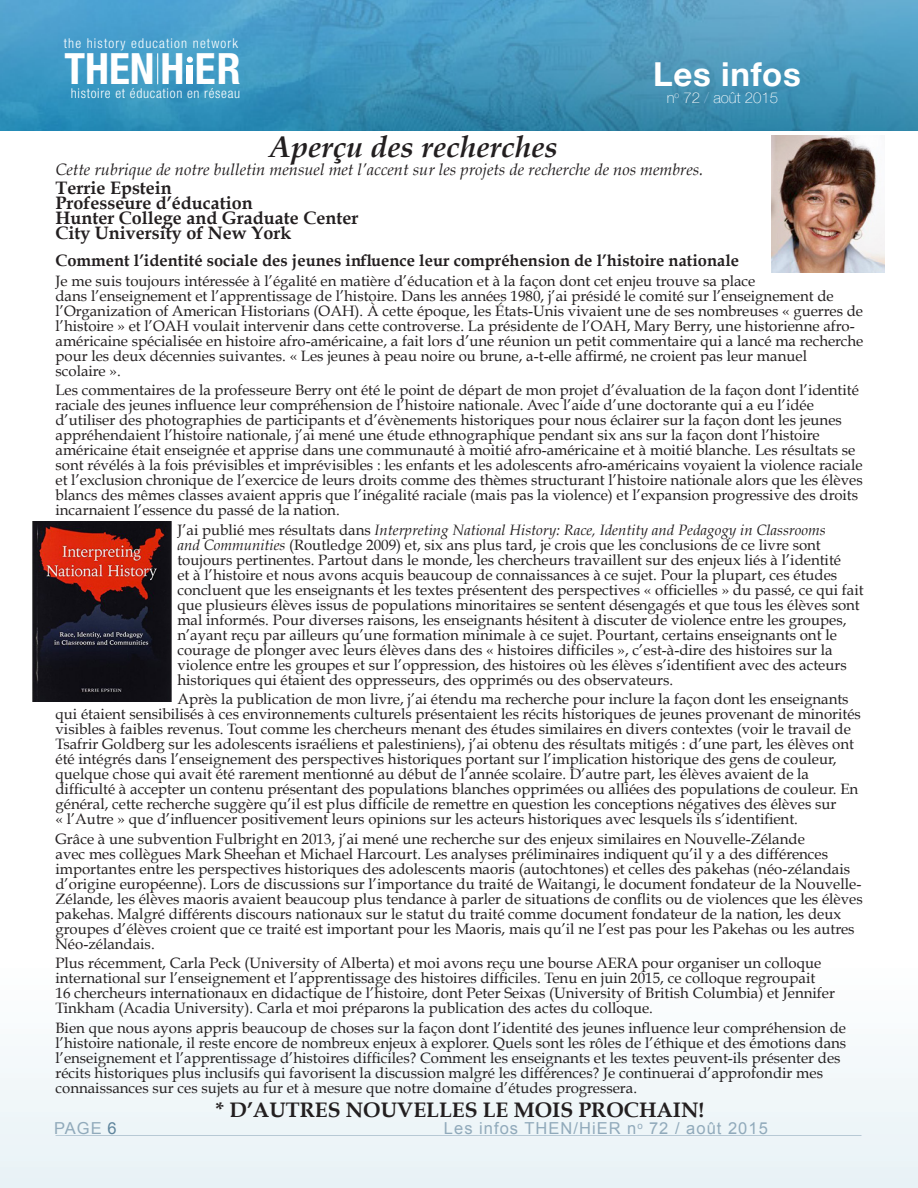
<style>
.page{position:relative;width:918px;height:1188px;background:#fff}
.page>*{position:absolute;margin:0;border:0;box-sizing:border-box;transform-origin:0 0}
.t1{font:700 condensed 43.2px "Helvetica Neue";color:#fff}
.t2{font:700 33px "Helvetica Neue";letter-spacing:.02em;color:#fff}
.t3{font:italic 700 30px "Book Antiqua";color:#231f20}
.t4{font:700 21px "Book Antiqua";color:#231f20}
.t5{font:700 18px "Book Antiqua";color:#231f20}
.t6{font:italic 16.5px "Book Antiqua";color:#231f20}
.t7{font:700 16.5px "Book Antiqua";color:#231f20}
.t8{font:16.5px "Arial";letter-spacing:.06em;color:#91aabb}
.t9{font:15px/15px "Book Antiqua";color:#231f20}
.t10{font:100 15px "Helvetica Neue";color:#fff}
.t11{font:300 condensed 13.65px "Helvetica Neue";letter-spacing:.05em;color:#fff}
.t12{font:300 condensed 13.65px "Helvetica Neue";letter-spacing:.07em;color:#fff}
.s1{color:#7fb3d1}
.s2{font-style:italic}
.s3{color:#5e849c}
</style>
<div class="page">
<div style="left:0;top:963px;width:918px;height:225px;background:#f3f8fa"></div>
<hr style="left:56px;top:1135px;width:805px;height:1px;background:#003b62">
<img style="left:0;top:0;width:918px;height:130px">
<hr style="left:157px;top:53px;width:1px;height:31px;background:#fff">
<div style="left:187px;top:66px;width:6px;height:18px;background:#fff"></div>
<svg style="left:187px;top:57px;width:6px;height:6px"></svg>
<img style="left:772px;top:135px;width:112px;height:138px">
<img style="left:32px;top:521px;width:139px;height:180px">
<p class="t12" style="left:64px;top:35px;width:176px">the history education network</p>
<p class="t11" style="left:71px;top:85px;width:171px">histoire et éducation en réseau</p>
<h1 class="t1" style="left:64px;top:43px;width:178px">THENH ER</h1>
<h2 class="t2" style="left:653px;top:49px;width:149px">Les infos</h2>
<p class="t10" style="left:667px;top:87px;width:113px">n<sup>o</sup> 72 <span class="s1">/</span> août 2015</p>
<p class="t3" style="left:270px;top:129px;width:290px">Aperçu des recherches</p>
<p class="t6" style="left:56px;top:160px;width:649px">Cette rubrique de notre bulletin mensuel met l’accent sur les projets de recherche de nos membres.</p>
<p class="t5" style="left:56px;top:178px;width:118px">Terrie Epstein</p>
<p class="t5" style="left:56px;top:193px;width:199px">Professeure d’éducation</p>
<p class="t5" style="left:56px;top:208px;width:304px">Hunter College and Graduate Center</p>
<p class="t5" style="left:56px;top:223px;width:237px">City University of New York</p>
<p class="t7" style="left:56px;top:251px;width:685px">Comment l’identité sociale des jeunes influence leur compréhension de l’histoire nationale</p>
<p class="t9" style="left:56px;top:273px;width:809px">Je me suis toujours intéressée à l’égalité en matière d’éducation et à la façon dont cet enjeu trouve sa place<br>dans l’enseignement et l’apprentissage de l’histoire. Dans les années 1980, j’ai présidé le comité sur l’enseignement de l’Organization of American Historians (OAH). À cette époque, les États-Unis vivaient une de ses nombreuses « guerres de l’histoire » et l’OAH voulait intervenir dans cette controverse. La présidente de l’OAH, Mary Berry, une historienne afro&shy;américaine spécialisée en histoire afro-américaine, a fait lors d’une réunion un petit commentaire qui a lancé ma recherche pour les deux décennies suivantes. « Les jeunes à peau noire ou brune, a-t-elle affirmé, ne croient pas leur manuel</p>
<p class="t9" style="left:56px;top:363px;width:67px">scolaire ».</p>
<p class="t9" style="left:56px;top:383px;width:809px">Les commentaires de la professeure Berry ont été le point de départ de mon projet d’évaluation de la façon dont l’identité raciale des jeunes influence leur compréhension de l’histoire nationale. Avec l’aide d’une doctorante qui a eu l’idée d’utiliser des photographies de participants et d’évènements historiques pour nous éclairer sur la façon dont les jeunes appréhendaient l’histoire nationale, j’ai mené une étude ethnographique pendant six ans sur la façon dont l’histoire américaine était enseignée et apprise dans une communauté à moitié afro-américaine et à moitié blanche. Les résultats se sont révélés à la fois prévisibles et imprévisibles : les enfants et les adolescents afro-américains voyaient la violence raciale et l’exclusion chronique de l’exercice de leurs droits comme des thèmes structurant l’histoire nationale alors que les élèves blancs des mêmes classes avaient appris que l’inégalité raciale (mais pas la violence) et l’expansion progressive des droits incarnaient l’essence du passé de la nation.</p>
<p class="t9" style="left:177px;top:522px;width:688px">J’ai publié mes résultats dans <span class="s2">Interpreting National History: Race, Identity and Pedagogy in Classrooms<br>and Communities</span> (Routledge 2009) et, six ans plus tard, je crois que les conclusions de ce livre sont toujours pertinentes. Partout dans le monde, les chercheurs travaillent sur des enjeux liés à l’identité<br>et à l’histoire et nous avons acquis beaucoup de connaissances à ce sujet. Pour la plupart, ces études concluent que les enseignants et les textes présentent des perspectives « officielles » du passé, ce qui fait que plusieurs élèves issus de populations minoritaires se sentent désengagés et que tous les élèves sont mal informés. Pour diverses raisons, les enseignants hésitent à discuter de violence entre les groupes, n’ayant reçu par ailleurs qu’une formation minimale à ce sujet. Pourtant, certains enseignants ont le courage de plonger avec leurs élèves dans des « histoires difficiles », c’est-à-dire des histoires sur la violence entre les groupes et sur l’oppression, des histoires où les élèves s’identifient avec des acteurs historiques qui étaient des oppresseurs, des opprimés ou des observateurs.</p>
<p class="t9" style="left:56px;top:692px;width:807px;text-indent:122px">Après la publication de mon livre, j’ai étendu ma recherche pour inclure la façon dont les enseignants qui étaient sensibilisés à ces environnements culturels présentaient les récits historiques de jeunes provenant de minorités visibles à faibles revenus. Tout comme les chercheurs menant des études similaires en divers contextes (voir le travail de Tsafrir Goldberg sur les adolescents israéliens et palestiniens), j’ai obtenu des résultats mitigés : d’une part, les élèves ont été intégrés dans l’enseignement des perspectives historiques portant sur l’implication historique des gens de couleur, quelque chose qui avait été rarement mentionné au début de l’année scolaire. D’autre part, les élèves avaient de la difficulté à accepter un contenu présentant des populations blanches opprimées ou alliées des populations de couleur. En général, cette recherche suggère qu’il est plus difficile de remettre en question les conceptions négatives des élèves sur</p>
<p class="t9" style="left:56px;top:812px;width:744px">« l’Autre » que d’influencer positivement leurs opinions sur les acteurs historiques avec lesquels ils s’identifient.</p>
<p class="t9" style="left:56px;top:831px;width:809px">Grâce à une subvention Fulbright en 2013, j’ai mené une recherche sur des enjeux similaires en Nouvelle-Zélande<br>avec mes collègues Mark Sheehan et Michael Harcourt. Les analyses préliminaires indiquent qu’il y a des différences importantes entre les perspectives historiques des adolescents maoris (autochtones) et celles des pakehas (néo-zélandais d’origine européenne). Lors de discussions sur l’importance du traité de Waitangi, le document fondateur de la Nouvelle-Zélande, les élèves maoris avaient beaucoup plus tendance à parler de situations de conflits ou de violences que les élèves pakehas. Malgré différents discours nationaux sur le statut du traité comme document fondateur de la nation, les deux groupes d’élèves croient que ce traité est important pour les Maoris, mais qu’il ne l’est pas pour les Pakehas ou les autres Néo-zélandais.</p>
<p class="t9" style="left:56px;top:956px;width:767px">Plus récemment, Carla Peck (University of Alberta) et moi avons reçu une bourse AERA pour organiser un colloque international sur l’enseignement et l’apprentissage des histoires difficiles. Tenu en juin 2015, ce colloque regroupait</p>
<p class="t9" style="left:56px;top:986px;width:781px">16 chercheurs internationaux en didactique de l’histoire, dont Peter Seixas (University of British Columbia) et Jennifer<br>Tinkham (Acadia University). Carla et moi préparons la publication des actes du colloque.</p>
<p class="t9" style="left:56px;top:1020px;width:792px">Bien que nous ayons appris beaucoup de choses sur la façon dont l’identité des jeunes influence leur compréhension de l’histoire nationale, il reste encore de nombreux enjeux à explorer. Quels sont les rôles de l’éthique et des émotions dans l’enseignement et l’apprentissage d’histoires difficiles? Comment les enseignants et les textes peuvent-ils présenter des récits historiques plus inclusifs qui favorisent la discussion malgré les différences? Je continuerai d’approfondir mes connaissances sur ces sujets au fur et à mesure que notre domaine d’études progressera.</p>
<p class="t4" style="left:215px;top:1098px;width:491px">* D’AUTRES NOUVELLES LE MOIS PROCHAIN!</p>
<p class="t8" style="left:54px;top:1117px;width:64px">PAGE <span class="s3">6</span></p>
<p class="t8" style="left:444px;top:1117px;width:325px">Les infos THEN/HiER n<sup>o</sup> 72 / août 2015</p>
</div>
